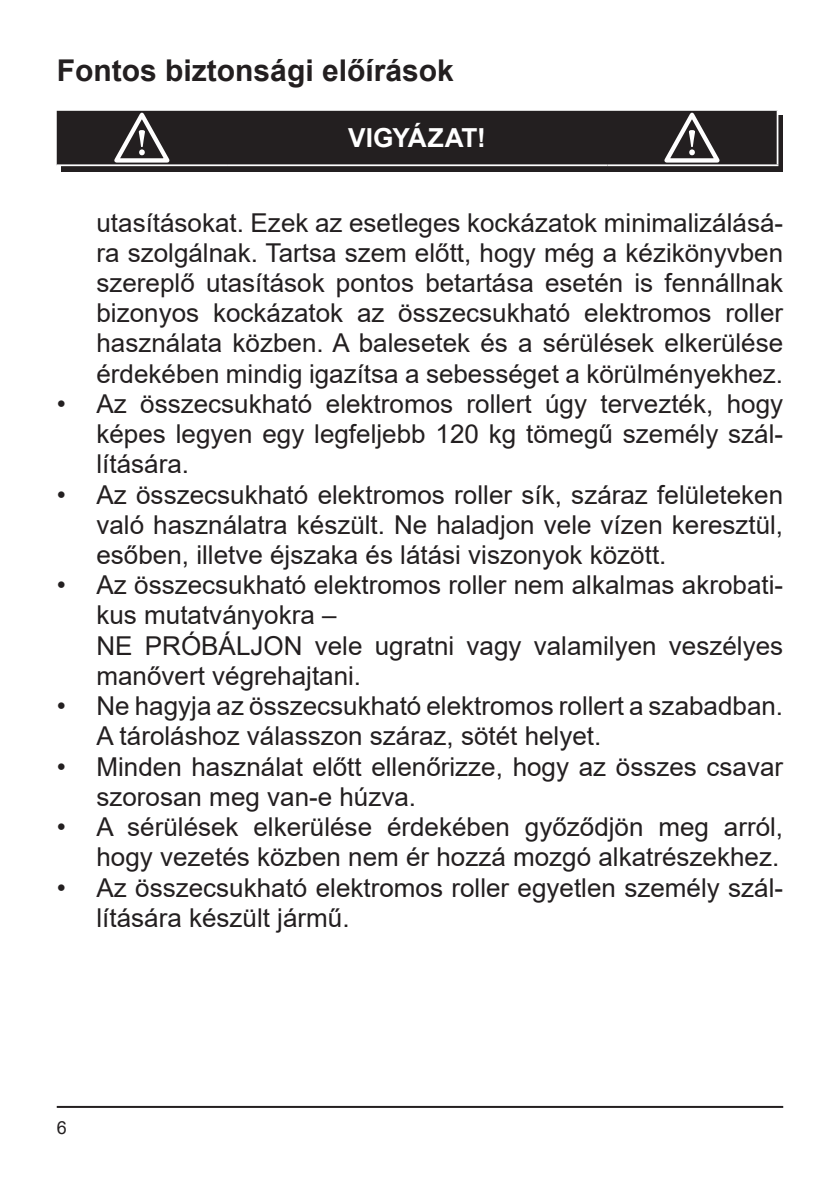
<style>
.page{position:relative;width:840px;height:1191px;background:#fff}
.page>*{position:absolute;margin:0;border:0;box-sizing:border-box;transform-origin:0 0}
.t1{font:700 30px "Arial";color:#231f20}
.t2{font:700 26.2px "Arial";color:#fff}
.t3{font:26px/30.2px "Arial";color:#231f20}
.t4{font:18px "Arial";color:#231f20}
</style>
<div class="page">
<hr style="left:57px;top:1106px;width:725px;height:2px;background:#231f20">
<svg style="left:62px;top:116px;width:720px;height:56px;background:#292526"></svg>
<hr style="left:776px;top:111px;width:2px;height:53px;background:#fff">
<hr style="left:57px;top:164px;width:170px;height:2px;background:#fff">
<hr style="left:227px;top:164px;width:380px;height:2px;background:#fff">
<hr style="left:607px;top:164px;width:171px;height:2px;background:#fff">
<svg style="left:57px;top:110px;width:720px;height:55px;background:#302c2d"></svg>
<p class="t1" style="left:57px;top:49px;width:398px">Fontos biztonsági előírások</p>
<p class="t2" style="left:348px;top:119px;width:139px">VIGYÁZAT!</p>
<p class="t3" style="left:96px;top:207px;width:687px;text-align:justify">utasításokat. Ezek az esetleges kockázatok minimalizálásá&shy;ra szolgálnak. Tartsa szem előtt, hogy még a kézikönyvben szereplő utasítások pontos betartása esetén is fennállnak bizonyos kockázatok az összecsukható elektromos roller használata közben. A balesetek és a sérülések elkerülése érdekében mindig igazítsa a sebességet a körülményekhez.</p>
<p class="t3" style="left:96px;top:388px;width:687px;text-align:justify;text-indent:-40px">• Az összecsukható elektromos rollert úgy tervezték, hogy képes legyen egy legfeljebb 120 kg tömegű személy szál&shy;lítására.</p>
<p class="t3" style="left:96px;top:479px;width:687px;text-align:justify;text-indent:-40px">• Az összecsukható elektromos roller sík, száraz felületeken való használatra készült. Ne haladjon vele vízen keresztül, esőben, illetve éjszaka és látási viszonyok között.</p>
<p class="t3" style="left:96px;top:570px;width:687px;text-indent:-40px">• Az összecsukható elektromos roller nem alkalmas akrobati&shy;kus mutatványokra –<br>NE PRÓBÁLJON vele ugratni vagy valamilyen veszélyes manővert végrehajtani.</p>
<p class="t3" style="left:96px;top:691px;width:687px;text-indent:-40px">• Ne hagyja az összecsukható elektromos rollert a szabadban.<br>A tároláshoz válasszon száraz, sötét helyet.</p>
<p class="t3" style="left:96px;top:751px;width:687px;text-indent:-40px">• Minden használat előtt ellenőrizze, hogy az összes csavar szorosan meg van-e húzva.</p>
<p class="t3" style="left:57px;top:811px;width:727px;text-align:right">• A sérülések elkerülése érdekében győződjön meg arról, hogy vezetés közben nem ér hozzá mozgó alkatrészekhez.</p>
<p class="t3" style="left:96px;top:872px;width:687px;text-indent:-40px">• Az összecsukható elektromos roller egyetlen személy szál&shy;lítására készült jármű.</p>
<p class="t4" style="left:57px;top:1115px;width:12px">6</p>
</div>
